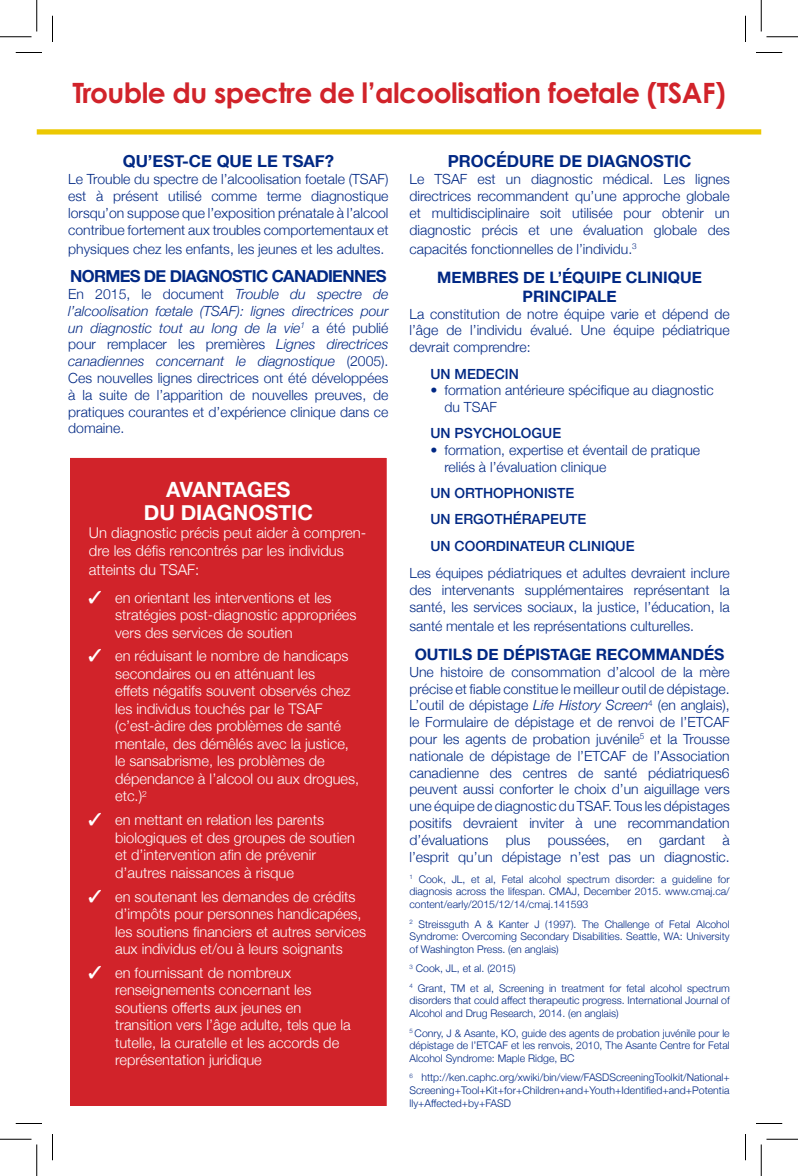
<style>
.page{position:relative;width:798px;height:1176px;background:#fff}
.page>*{position:absolute;margin:0;border:0;box-sizing:border-box;transform-origin:0 0}
.t1{font:700 28px "Century Gothic Std";letter-spacing:-.02em;color:#d1232a}
.t2{font:700 21px "Helvetica Neue";color:#fff}
.t3{font:700 16.62px "Helvetica Neue";color:#002884}
.t4{font:700 16.62px "Helvetica Neue";letter-spacing:-.04em;color:#002884}
.t5{font:700 15.75px "Helvetica Neue";color:#002884}
.t6{font:300 14.88px/18.4px "Helvetica Neue";color:#fff}
.Paragraph_Style_2{font:300 14.7px/17.5px "Helvetica Neue";color:#fff}
.t7{font:300 14px/16.8px "Helvetica Neue";color:#002884;text-align:justify}
.t8{font:500 14px "Helvetica Neue";color:#002884}
.Paragraph_Style_1{font:300 10.5px/12.6px "Helvetica Neue";color:#002884;text-align:justify}
.s1{font-style:italic}
</style>
<div class="page">
<div style="left:68px;top:456px;width:320px;height:652px;background:#d1232a"></div>
<div style="left:66px;top:454px;width:324px;height:656px;border:4px solid #fff"></div>
<div style="left:37px;top:129px;width:724px;height:6px;background:#ecc802"></div>
<svg style="left:16px;top:52px;width:26px;height:1px"></svg>
<svg style="left:756px;top:52px;width:26px;height:1px"></svg>
<svg style="left:16px;top:1123px;width:26px;height:1px"></svg>
<svg style="left:756px;top:1123px;width:26px;height:1px"></svg>
<svg style="left:52px;top:16px;width:1px;height:26px"></svg>
<svg style="left:52px;top:1134px;width:1px;height:26px"></svg>
<svg style="left:745px;top:16px;width:1px;height:26px"></svg>
<svg style="left:745px;top:1134px;width:1px;height:26px"></svg>
<hr style="left:0;top:36px;width:32px;height:1px;background:#000">
<hr style="left:766px;top:36px;width:32px;height:1px;background:#000">
<hr style="left:0;top:1139px;width:32px;height:1px;background:#000">
<hr style="left:766px;top:1139px;width:32px;height:1px;background:#000">
<hr style="left:36px;top:0;width:1px;height:32px;background:#000">
<hr style="left:36px;top:1144px;width:1px;height:32px;background:#000">
<hr style="left:761px;top:0;width:1px;height:32px;background:#000">
<hr style="left:761px;top:1144px;width:1px;height:32px;background:#000">
<p class="t1" style="left:72px;top:75px;width:655px">Trouble du spectre de l’alcoolisation foetale (TSAF)</p>
<p class="t3" style="left:123px;top:149px;width:213px">QU’EST-CE QUE LE TSAF?</p>
<p class="t7" style="left:68px;top:170px;width:322px">Le Trouble du spectre de l’alcoolisation foetale (TSAF) est à présent utilisé comme terme diagnostique lorsqu’on suppose que l’exposition prénatale à l’alcool contribue fortement aux troubles comportementaux et</p>
<p class="t7" style="left:68px;top:239px;width:318px">physiques chez les enfants, les jeunes et les adultes.</p>
<p class="t4" style="left:70px;top:263px;width:318px">NORMES DE DIAGNOSTIC CANADIENNES</p>
<p class="t7" style="left:68px;top:285px;width:322px">En 2015, le document <span class="s1">Trouble du spectre de l’alcoolisation fœtale (TSAF): lignes directrices pour un diagnostic tout au long de la vie</span><sup>1</sup> a été publié pour remplacer les premières <span class="s1">Lignes directrices canadiennes concernant le diagnostique</span> (2005).<br>Ces nouvelles lignes directrices ont été développées à la suite de l’apparition de nouvelles preuves, de pratiques courantes et d’expérience clinique dans ce domaine.</p>
<p class="t2" style="left:166px;top:473px;width:126px">AVANTAGES</p>
<p class="t2" style="left:144px;top:496px;width:171px">DU DIAGNOSTIC</p>
<p class="t6" style="left:89px;top:522px;width:279px">Un diagnostic précis peut aider à compren&shy;dre les défis rencontrés par les individus atteints du TSAF:</p>
<p class="Paragraph_Style_2" style="left:115px;top:588px;width:243px;text-indent:-26px">✓ en orientant les interventions et les stratégies post-diagnostic appropriées vers des services de soutien</p>
<p class="Paragraph_Style_2" style="left:115px;top:646px;width:246px;text-indent:-26px">✓ en réduisant le nombre de handicaps secondaires ou en atténuant les<br>effets négatifs souvent observés chez les individus touchés par le TSAF (c’est-àdire des problèmes de santé mentale, des démêlés avec la justice, le sansabrisme, les problèmes de dépendance à l’alcool ou aux drogues, etc.)<sup>2</sup></p>
<p class="Paragraph_Style_2" style="left:115px;top:810px;width:241px;text-indent:-26px">✓ en mettant en relation les parents biologiques et des groupes de soutien et d’intervention afin de prévenir d’autres naissances à risque</p>
<p class="Paragraph_Style_2" style="left:115px;top:887px;width:252px;text-indent:-26px">✓ en soutenant les demandes de crédits d’impôts pour personnes handicapées, les soutiens financiers et autres services aux individus et/ou à leurs soignants</p>
<p class="Paragraph_Style_2" style="left:115px;top:963px;width:237px;text-indent:-26px">✓ en fournissant de nombreux renseignements concernant les soutiens offerts aux jeunes en transition vers l’âge adulte, tels que la tutelle, la curatelle et les accords de représentation juridique</p>
<p class="t3" style="left:448px;top:149px;width:245px">PROCÉDURE DE DIAGNOSTIC</p>
<p class="t7" style="left:410px;top:170px;width:322px">Le TSAF est un diagnostic médical. Les lignes directrices recommandent qu’une approche globale et multidisciplinaire soit utilisée pour obtenir un diagnostic précis et une évaluation globale des</p>
<p class="t7" style="left:410px;top:239px;width:229px">capacités fonctionnelles de l’individu.<sup>3</sup></p>
<p class="t5" style="left:437px;top:265px;width:266px">MEMBRES DE L’ÉQUIPE CLINIQUE</p>
<p class="t5" style="left:523px;top:284px;width:96px">PRINCIPALE</p>
<p class="t7" style="left:410px;top:304px;width:322px">La constitution de notre équipe varie et dépend de l’âge de l’individu évalué. Une équipe pédiatrique devrait comprendre:</p>
<p class="t8" style="left:430px;top:362px;width:90px">UN MEDECIN</p>
<p class="t7" style="left:444px;top:381px;width:271px;text-indent:-14px">• formation antérieure spécifique au diagnostic du TSAF</p>
<p class="t8" style="left:430px;top:422px;width:132px">UN PSYCHOLOGUE</p>
<p class="t7" style="left:444px;top:441px;width:257px;text-indent:-14px">• formation, expertise et éventail de pratique reliés à l’évaluation clinique</p>
<p class="t8" style="left:430px;top:482px;width:145px">UN ORTHOPHONISTE</p>
<p class="t8" style="left:430px;top:508px;width:157px">UN ERGOTHÉRAPEUTE</p>
<p class="t8" style="left:430px;top:534px;width:206px">UN COORDINATEUR CLINIQUE</p>
<p class="t7" style="left:410px;top:564px;width:322px">Les équipes pédiatriques et adultes devraient inclure des intervenants supplémentaires représentant la santé, les services sociaux, la justice, l’éducation, la</p>
<p class="t7" style="left:410px;top:616px;width:286px">santé mentale et les représentations culturelles.</p>
<p class="t5" style="left:415px;top:642px;width:311px">OUTILS DE DÉPISTAGE RECOMMANDÉS</p>
<p class="t7" style="left:410px;top:662px;width:322px">Une histoire de consommation d’alcool de la mère précise et fiable constitue le meilleur outil de dépistage.<br>L’outil de dépistage <span class="s1">Life History Screen</span><sup>4</sup> (en anglais), le Formulaire de dépistage et de renvoi de l’ETCAF pour les agents de probation juvénile<sup>5</sup> et la Trousse nationale de dépistage de l’ETCAF de l’Association canadienne des centres de santé pédiatriques6 peuvent aussi conforter le choix d’un aiguillage vers une équipe de diagnostic du TSAF. Tous les dépistages positifs devraient inviter à une recommandation d’évaluations plus poussées, en gardant à l’esprit qu’un dépistage n’est pas un diagnostic.</p>
<p class="Paragraph_Style_1" style="left:410px;top:872px;width:322px"><sup>1</sup> Cook, JL, et al, Fetal alcohol spectrum disorder: a guideline for diagnosis across the lifespan. CMAJ, December 2015. www.cmaj.ca/ content/early/2015/12/14/cmaj.141593</p>
<p class="Paragraph_Style_1" style="left:410px;top:917px;width:322px"><sup>2</sup> Streissguth A &amp; Kanter J (1997). The Challenge of Fetal Alcohol Syndrome: Overcoming Secondary Disabilities. Seattle, WA: University of Washington Press. (en anglais)</p>
<p class="Paragraph_Style_1" style="left:410px;top:962px;width:108px"><sup>3</sup> Cook, JL, et al. (2015)</p>
<p class="Paragraph_Style_1" style="left:410px;top:981px;width:322px"><sup>4</sup> Grant, TM et al, Screening in treatment for fetal alcohol spectrum disorders that could affect therapeutic progress. International Journal of Alcohol and Drug Research, 2014. (en anglais)</p>
<p class="Paragraph_Style_1" style="left:410px;top:1026px;width:322px"><sup>5</sup> Conry, J &amp; Asante, KO, guide des agents de probation juvénile pour le dépistage de l’ETCAF et les renvois, 2010, The Asante Centre for Fetal Alcohol Syndrome: Maple Ridge, BC</p>
<p class="Paragraph_Style_1" style="left:410px;top:1071px;width:322px"><sup>6</sup> http://ken.caphc.org/xwiki/bin/view/FASDScreeningToolkit/National+ Screening+Tool+Kit+for+Children+and+Youth+Identified+and+Potentia lly+Affected+by+FASD</p>
</div>
